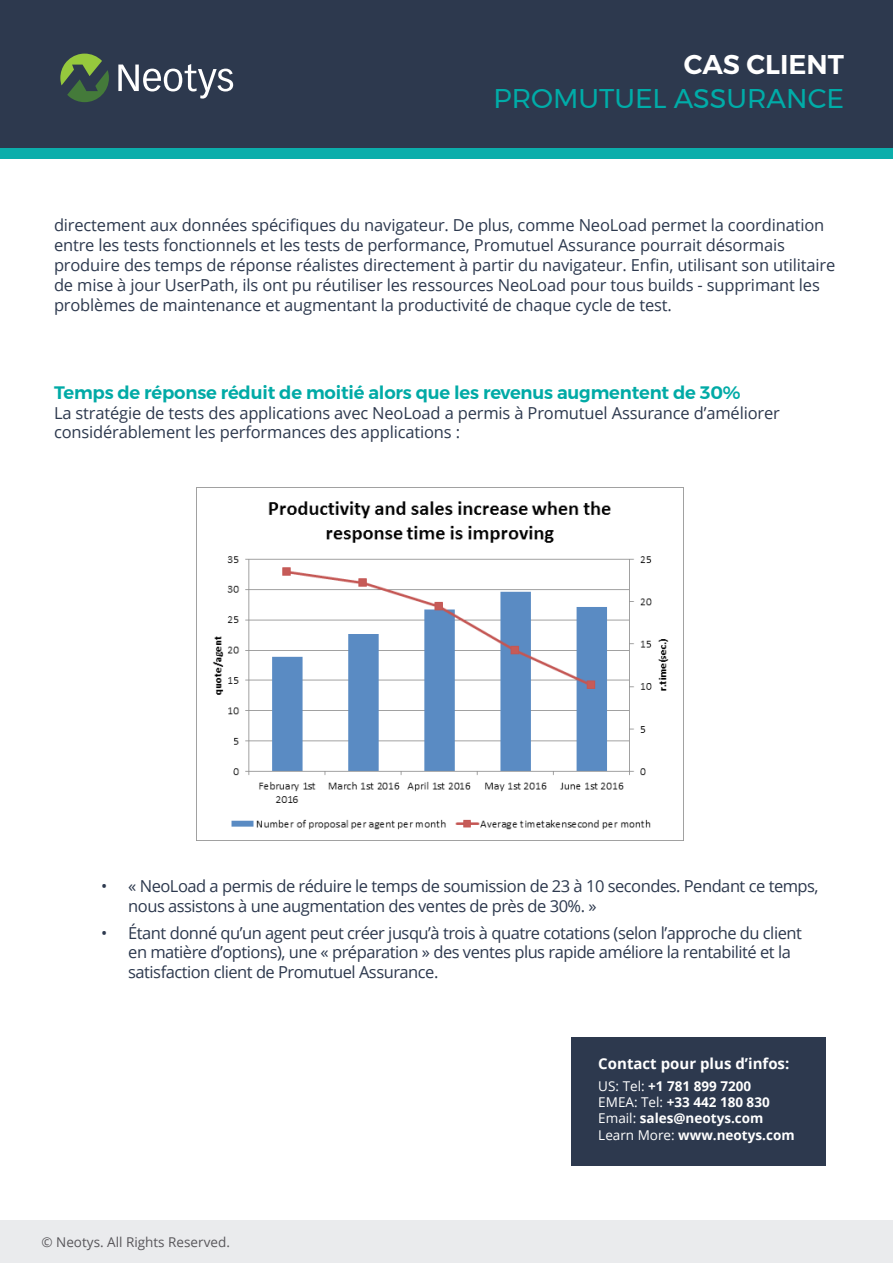
<style>
.page{position:relative;width:893px;height:1263px;background:#fff}
.page>*{position:absolute;margin:0;border:0;box-sizing:border-box;transform-origin:0 0}
.t1{font:27px "Montserrat";color:#00aca8}
.t2{font:600 27px "Montserrat";color:#fff}
.t3{font:600 18px "Montserrat";letter-spacing:-.01em;color:#00aaa6}
.t4{font:16.5px/19.8px "Open Sans";letter-spacing:-.01em;color:#2d394e}
.t5{font:16.5px/19.8px "Open Sans";letter-spacing:-.03em;color:#2d394e}
.t6{font:700 15px "Open Sans";color:#fff}
.t7{font:700 13.5px/16.2px "Open Sans";color:#fff}
.t8{font:13.5px "Open Sans";color:#58565a}
.s1{font-weight:400}
</style>
<div class="page">
<div style="left:0;top:1220px;width:893px;height:43px;background:#eaebed"></div>
<div style="left:0;top:0;width:893px;height:148px;background:#2d394e"></div>
<svg style="left:60px;top:54px;width:49px;height:48px;background:#4b6a45"></svg>
<svg style="left:118px;top:64px;width:115px;height:35px"></svg>
<div style="left:0;top:148px;width:893px;height:11px;background:#0baeab"></div>
<img style="left:196px;top:487px;width:487px;height:354px">
<div style="left:571px;top:1037px;width:255px;height:128px;background:#2d394e"></div>
<h1 class="t2" style="left:684px;top:43px;width:162px">CAS CLIENT</h1>
<h1 class="t1" style="left:494px;top:78px;width:352px">PROMUTUEL ASSURANCE</h1>
<p class="t4" style="left:54px;top:215px;width:783px">directement aux données spécifiques du navigateur. De plus, comme NeoLoad permet la coordination entre les tests fonctionnels et les tests de performance, Promutuel Assurance pourrait désormais produire des temps de réponse réalistes directement à partir du navigateur. Enfin, utilisant son utilitaire de mise à jour UserPath, ils ont pu réutiliser les ressources NeoLoad pour tous builds - supprimant les problèmes de maintenance et augmentant la productivité de chaque cycle de test.</p>
<p class="t3" style="left:54px;top:378px;width:688px">Temps de réponse réduit de moitié alors que les revenus augmentent de 30%</p>
<p class="t4" style="left:54px;top:402px;width:727px">La stratégie de tests des applications avec NeoLoad a permis à Promutuel Assurance d’améliorer considérablement les performances des applications :</p>
<p class="t5" style="left:128px;top:876px;width:692px;text-indent:-27px">• « NeoLoad a permis de réduire le temps de soumission de 23 à 10 secondes. Pendant ce temps, nous assistons à une augmentation des ventes de près de 30%. »</p>
<p class="t5" style="left:128px;top:922px;width:675px;text-indent:-27px">• Étant donné qu’un agent peut créer jusqu’à trois à quatre cotations (selon l’approche du client en matière d’options), une « préparation » des ventes plus rapide améliore la rentabilité et la satisfaction client de Promutuel Assurance.</p>
<p class="t8" style="left:41px;top:1232px;width:190px">© Neotys. All Rights Reserved.</p>
<p class="t6" style="left:598px;top:1053px;width:193px">Contact pour plus d’infos:</p>
<p class="t7" style="left:598px;top:1078px;width:198px"><span class="s1">US: Tel:</span> +1 781 899 7200<br><span class="s1">EMEA: Tel:</span> +33 442 180 830<br><span class="s1">Email:</span> sales@neotys.com<br><span class="s1">Learn More:</span> www.neotys.com</p>
</div>
